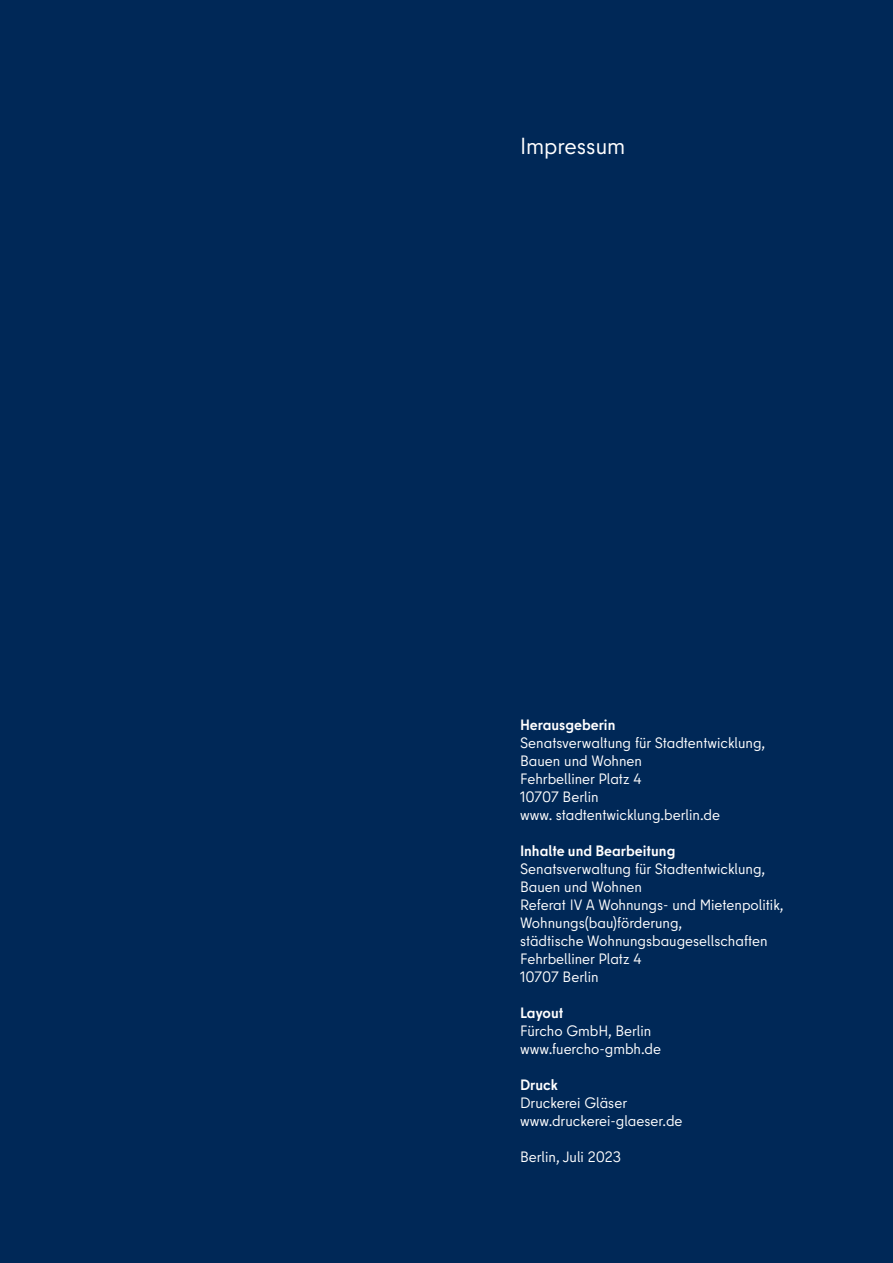
<style>
.page{position:relative;width:893px;height:1263px;background:#002857}
.page>*{position:absolute;margin:0;border:0;box-sizing:border-box;transform-origin:0 0}
.S3{font:23.25px "Berlin Type";color:#fff}
.Text_10_12{font:15px "Berlin Type";color:#fff}
.S3-2{font:15px/18px "Berlin Type";color:#fff}
.Text_10_12_fett{font:15px "Berlin Type";color:#fff}
.Text_10_12_fett-2{font:700 15px "Berlin Type";color:#fff}
.S3-3{font:700 15px "Berlin Type";color:#fff}
</style>
<div class="page">
<p class="S3" style="left:520px;top:132px;width:107px">Impressum</p>
<p class="S3-3" style="left:520px;top:715px;width:97px">Herausgeberin</p>
<p class="S3-2" style="left:520px;top:734px;width:247px">Senatsverwaltung für Stadtentwicklung,<br>Bauen und Wohnen<br>Fehrbelliner Platz 4<br>10707 Berlin<br>www. stadtentwicklung.berlin.de</p>
<p class="Text_10_12_fett-2" style="left:520px;top:841px;width:157px">Inhalte und Bearbeitung</p>
<p class="Text_10_12_fett" style="left:520px;top:860px;width:247px">Senatsverwaltung für Stadtentwicklung,</p>
<p class="Text_10_12" style="left:520px;top:878px;width:124px">Bauen und Wohnen</p>
<p class="Text_10_12" style="left:520px;top:896px;width:265px">Referat IV A Wohnungs- und Mietenpolitik,</p>
<p class="Text_10_12" style="left:520px;top:914px;width:164px">Wohnungs(bau)förderung,</p>
<p class="Text_10_12" style="left:520px;top:932px;width:249px">städtische Wohnungsbaugesellschaften</p>
<p class="Text_10_12" style="left:520px;top:950px;width:123px">Fehrbelliner Platz 4</p>
<p class="Text_10_12" style="left:520px;top:968px;width:80px">10707 Berlin</p>
<p class="Text_10_12_fett-2" style="left:520px;top:1003px;width:45px">Layout</p>
<p class="Text_10_12" style="left:520px;top:1022px;width:133px">Fürcho GmbH, Berlin</p>
<p class="Text_10_12" style="left:520px;top:1040px;width:142px">www.fuercho-gmbh.de</p>
<p class="Text_10_12_fett-2" style="left:520px;top:1075px;width:39px">Druck</p>
<p class="Text_10_12" style="left:520px;top:1094px;width:109px">Druckerei Gläser</p>
<p class="Text_10_12" style="left:520px;top:1112px;width:164px">www.druckerei-glaeser.de</p>
<p class="Text_10_12" style="left:520px;top:1148px;width:103px">Berlin, Juli 2023</p>
</div>
